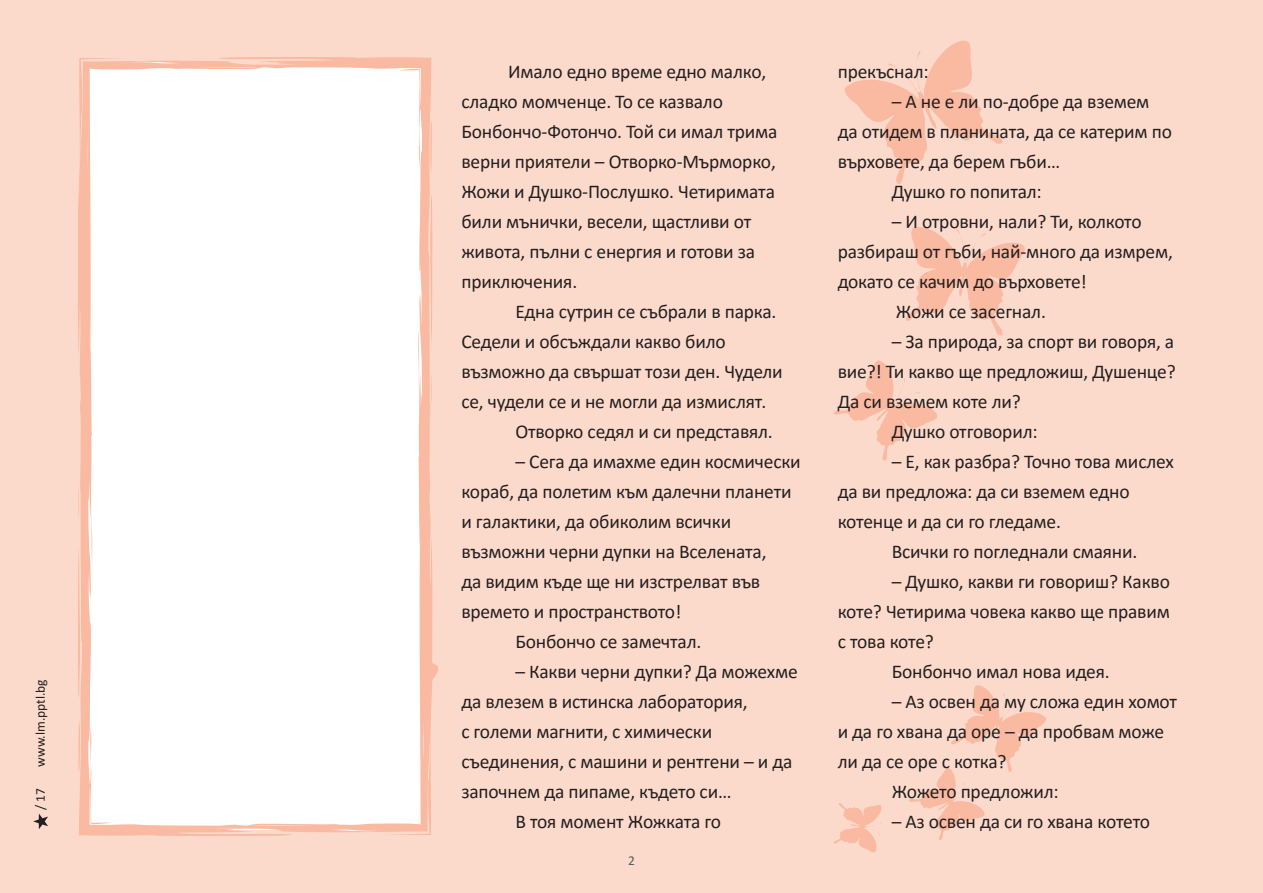
<style>
.page{position:relative;width:1263px;height:893px;background:#fcdacb}
.page>*{position:absolute;margin:0;border:0;box-sizing:border-box;transform-origin:0 0}
.t1{font:19.5px/30px "Calibri";letter-spacing:-.01em;color:#231f20}
.t2{font:13.5px "Calibri";color:#231f20}
.t3{font:13.5px "Calibri";color:#57585a}
</style>
<div class="page">
<svg style="left:845px;top:41px;width:157px;height:143px"></svg>
<svg style="left:906px;top:227px;width:119px;height:108px"></svg>
<svg style="left:833px;top:360px;width:104px;height:101px"></svg>
<svg style="left:833px;top:803px;width:49px;height:49px"></svg>
<svg style="left:909px;top:685px;width:137px;height:155px"></svg>
<svg style="left:79px;top:58px;width:102px;height:6px"></svg>
<div style="left:306px;top:64px;width:122px;height:531px;background:#fff"></div>
<svg style="left:306px;top:595px;width:132px;height:240px;background:#fef4f1"></svg>
<svg style="left:426px;top:445px;width:4px;height:59px"></svg>
<svg style="left:418px;top:118px;width:15px;height:312px"></svg>
<svg style="left:78px;top:64px;width:228px;height:772px;background:#fef9f8"></svg>
<svg style="left:33px;top:814px;width:15px;height:15px"></svg>
<p class="t2" style="left:31px;top:767px;width:89px;rotate:-90deg">www.lm.pptl.bg</p>
<p class="t2" style="left:31px;top:810px;width:23px;rotate:-90deg">/ 17</p>
<p class="t1" style="left:461px;top:56px;width:317px;text-indent:47px">Имало едно време едно малко, сладко момченце. То се казвало<br>Бонбончо-Фотончо. Той си имал трима верни приятели – Отворко-Мърморко,<br>Жожи и Душко-Послушко. Четиримата били мънички, весели, щастливи от живота, пълни с енергия и готови за приключения.</p>
<p class="t1" style="left:461px;top:296px;width:323px;text-indent:54px">Една сутрин се събрали в парка.<br>Седели и обсъждали какво било възможно да свършат този ден. Чудели се, чудели се и не могли да измислят.</p>
<p class="t1" style="left:515px;top:416px;width:259px">Отворко седял и си представял.</p>
<p class="t1" style="left:461px;top:446px;width:341px;text-indent:54px">– Сега да имахме един космически кораб, да полетим към далечни планети и галактики, да обиколим всички възможни черни дупки на Вселената,<br>да видим къде ще ни изстрелват във времето и пространството!</p>
<p class="t1" style="left:515px;top:626px;width:187px">Бонбончо се замечтал.</p>
<p class="t1" style="left:461px;top:656px;width:338px;text-indent:54px">– Какви черни дупки? Да можехме да влезем в истинска лаборатория,<br>с големи магнити, с химически съединения, с машини и рентгени – и да започнем да пипаме, където си…</p>
<p class="t1" style="left:515px;top:806px;width:207px">В тоя момент Жожката го</p>
<p class="t3" style="left:628px;top:851px;width:8px">2</p>
<p class="t1" style="left:838px;top:56px;width:92px">прекъснал:</p>
<p class="t1" style="left:838px;top:86px;width:336px;text-indent:54px">– А не е ли по-добре да вземем да отидем в планината, да се катерим по върховете, да берем гъби…</p>
<p class="t1" style="left:892px;top:176px;width:152px">Душко го попитал:</p>
<p class="t1" style="left:838px;top:206px;width:337px;text-indent:54px">– И отровни, нали? Ти, колкото разбираш от гъби, най-много да измрем, докато се качим до върховете!</p>
<p class="t1" style="left:896px;top:296px;width:151px">Жожи се засегнал.</p>
<p class="t1" style="left:838px;top:326px;width:339px;text-align:justify;text-indent:54px">– За природа, за спорт ви говоря, а вие?! Ти какво ще предложиш, Душенце?<br>Да си вземем коте ли?</p>
<p class="t1" style="left:892px;top:416px;width:147px">Душко отговорил:</p>
<p class="t1" style="left:838px;top:446px;width:338px;text-indent:54px">– Е, как разбра? Точно това мислех да ви предложа: да си вземем едно котенце и да си го гледаме.</p>
<p class="t1" style="left:892px;top:536px;width:247px">Всички го погледнали смаяни.</p>
<p class="t1" style="left:838px;top:566px;width:334px;text-align:justify;text-indent:54px">– Душко, какви ги говориш? Какво коте? Четирима човека какво ще правим с това коте?</p>
<p class="t1" style="left:892px;top:656px;width:219px">Бонбончо имал нова идея.</p>
<p class="t1" style="left:838px;top:686px;width:341px;text-indent:54px">– Аз освен да му сложа един хомот и да го хвана да оре – да пробвам може ли да се оре с котка?</p>
<p class="t1" style="left:892px;top:776px;width:169px">Жожето предложил:</p>
<p class="t1" style="left:892px;top:806px;width:260px">– Аз освен да си го хвана котето</p>
</div>
